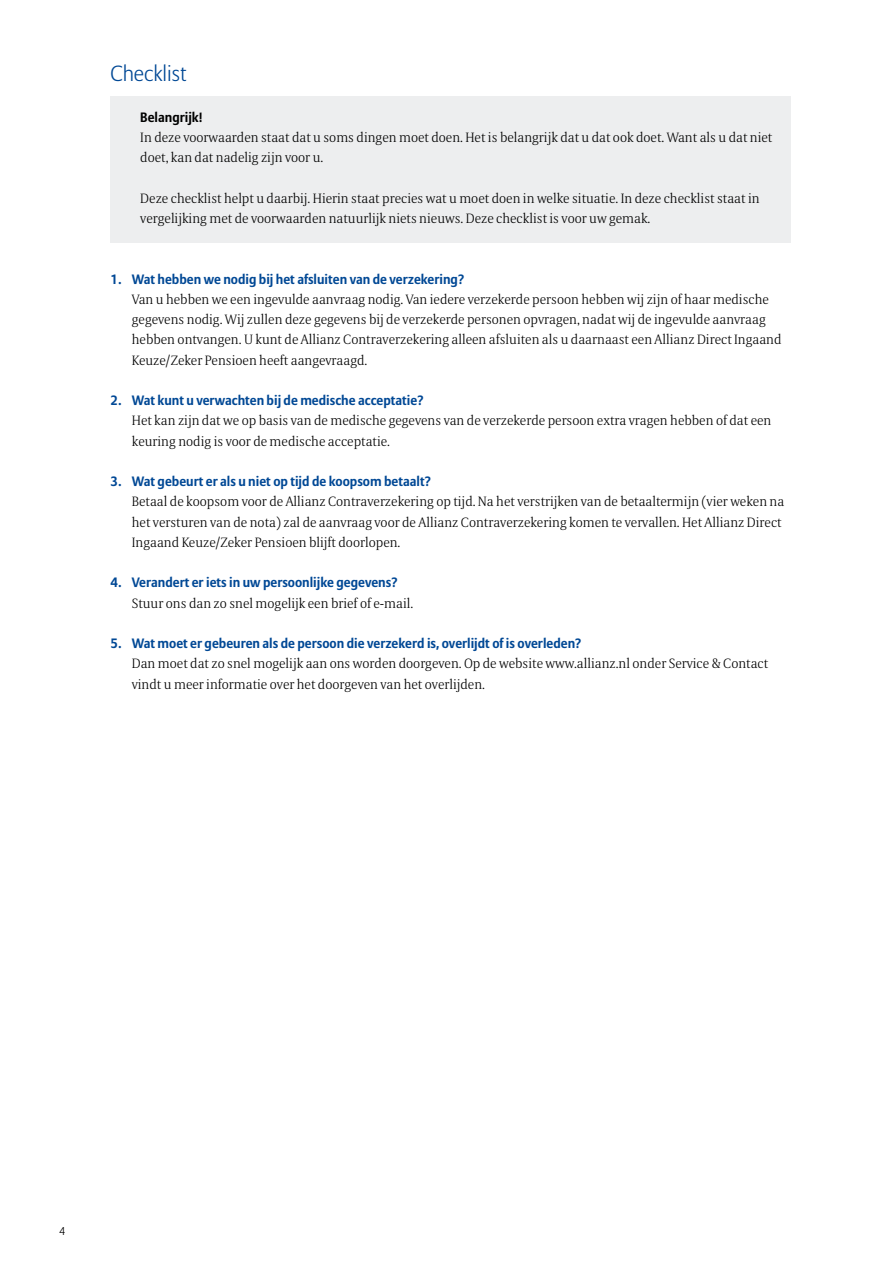
<style>
.page{position:relative;width:893px;height:1263px;background:#fff}
.page>*{position:absolute;margin:0;border:0;box-sizing:border-box;transform-origin:0 0}
.PLAT{font:300 21.75px "Allianz Sans";color:#004895}
.A_body_tekst_inspr{font:300 13.5px/20.2px "Allianz Serif";color:#000}
.PLAT-2{font:300 13.5px/20.2px "Allianz Serif";color:#000}
.A_kopjes_klein_vet{font:700 13.5px "Allianz Sans";color:#004895}
.PLAT-3{font:700 13.5px "Allianz Sans";color:#000}
.t1{font:300 11.25px "Allianz Sans";color:#000}
</style>
<div class="page">
<div style="left:111px;top:96px;width:680px;height:146px;background:#edeeef"></div>
<p class="PLAT" style="left:111px;top:60px;width:77px">Checklist</p>
<p class="PLAT-3" style="left:140px;top:108px;width:64px">Belangrijk!</p>
<p class="PLAT-2" style="left:140px;top:128px;width:634px">In deze voorwaarden staat dat u soms dingen moet doen. Het is belangrijk dat u dat ook doet. Want als u dat niet doet, kan dat nadelig zijn voor u.</p>
<p class="PLAT-2" style="left:140px;top:188px;width:621px">Deze checklist helpt u daarbij. Hierin staat precies wat u moet doen in welke situatie. In deze checklist staat in vergelijking met de voorwaarden natuurlijk niets nieuws. Deze checklist is voor uw gemak.</p>
<p class="A_kopjes_klein_vet" style="left:111px;top:270px;width:355px">1. Wat hebben we nodig bij het afsluiten van de verzekering?</p>
<p class="A_body_tekst_inspr" style="left:132px;top:290px;width:651px">Van u hebben we een ingevulde aanvraag nodig. Van iedere verzekerde persoon hebben wij zijn of haar medische gegevens nodig. Wij zullen deze gegevens bij de verzekerde personen opvragen, nadat wij de ingevulde aanvraag hebben ontvangen. U kunt de Allianz Contraverzekering alleen afsluiten als u daarnaast een Allianz Direct Ingaand Keuze/Zeker Pensioen heeft aangevraagd.</p>
<p class="A_kopjes_klein_vet" style="left:111px;top:392px;width:315px">2. Wat kunt u verwachten bij de medische acceptatie?</p>
<p class="A_body_tekst_inspr" style="left:132px;top:411px;width:641px">Het kan zijn dat we op basis van de medische gegevens van de verzekerde persoon extra vragen hebben of dat een keuring nodig is voor de medische acceptatie.</p>
<p class="A_kopjes_klein_vet" style="left:111px;top:473px;width:322px">3. Wat gebeurt er als u niet op tijd de koopsom betaalt?</p>
<p class="A_body_tekst_inspr" style="left:132px;top:492px;width:654px">Betaal de koopsom voor de Allianz Contraverzekering op tijd. Na het verstrijken van de betaaltermijn (vier weken na het versturen van de nota) zal de aanvraag voor de Allianz Contraverzekering komen te vervallen. Het Allianz Direct<br>Ingaand Keuze/Zeker Pensioen blijft doorlopen.</p>
<p class="A_kopjes_klein_vet" style="left:111px;top:574px;width:289px">4. Verandert er iets in uw persoonlijke gegevens?</p>
<p class="A_body_tekst_inspr" style="left:132px;top:593px;width:283px">Stuur ons dan zo snel mogelijk een brief of e-mail.</p>
<p class="A_kopjes_klein_vet" style="left:111px;top:635px;width:473px">5. Wat moet er gebeuren als de persoon die verzekerd is, overlijdt of is overleden?</p>
<p class="A_body_tekst_inspr" style="left:132px;top:654px;width:638px">Dan moet dat zo snel mogelijk aan ons worden doorgeven. Op de website www.allianz.nl onder Service &amp; Contact vindt u meer informatie over het doorgeven van het overlijden.</p>
<p class="t1" style="left:60px;top:1225px;width:7px">4</p>
</div>
